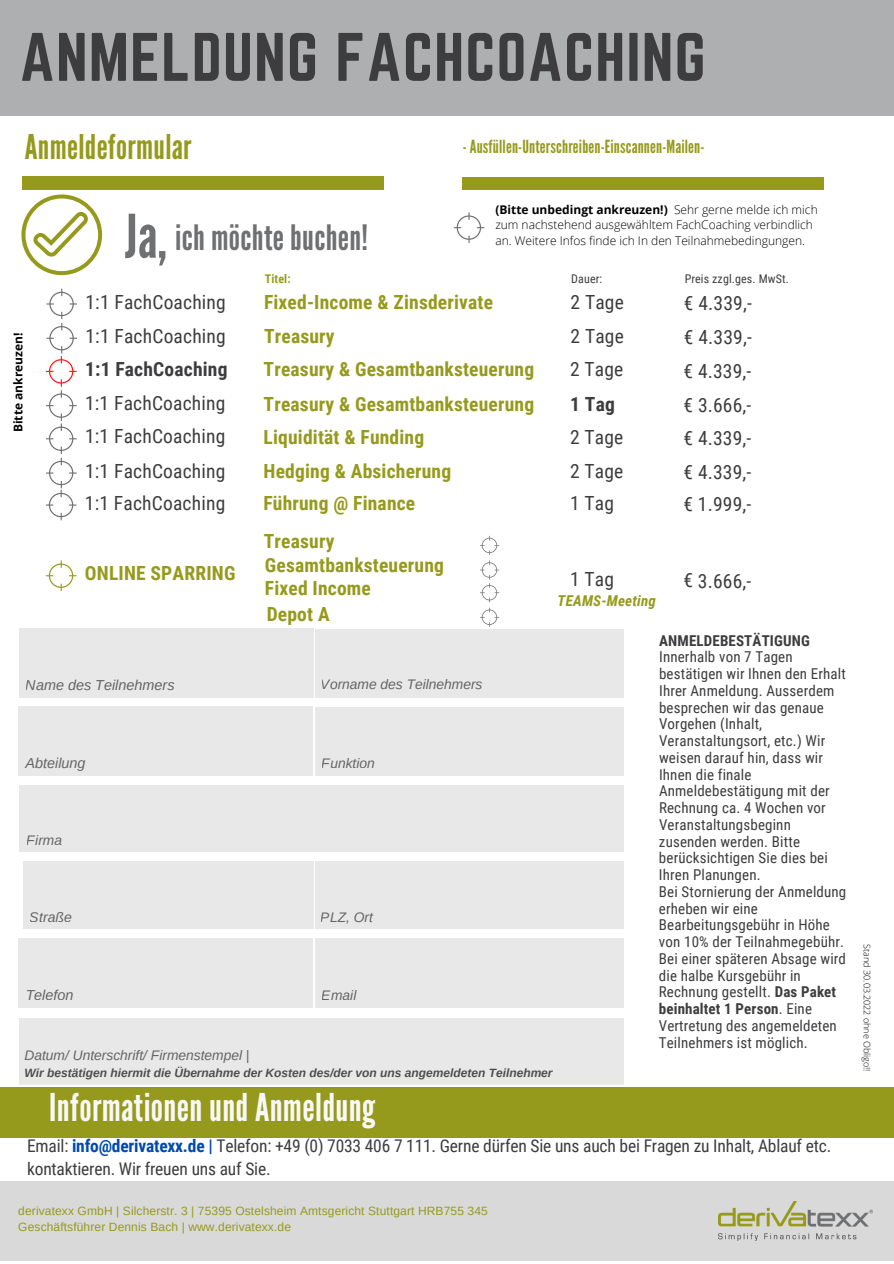
<style>
.page{position:relative;width:894px;height:1264px;background:#fff}
.page>*{position:absolute;margin:0;border:0;box-sizing:border-box;transform-origin:0 0}
.t1{font:59.85px "Norwester";letter-spacing:.02em;color:#3d3d3f}
.t2{font:59.85px "League Gothic";color:#6f7072}
.t3{font:38.25px "League Gothic";letter-spacing:.01em;color:#f8f8f8}
.t4{font:34.95px "League Gothic";letter-spacing:.01em;color:#6f7072}
.t5{font:34.05px "League Gothic";letter-spacing:.01em;color:#969a1c}
.t6{font:700 19.5px "Roboto Condensed";letter-spacing:.01em;color:#969a1c}
.t7{font:19.5px "Roboto Condensed";letter-spacing:.01em;color:#3d3d3f}
.t8{font:700 19.5px "Roboto Condensed";letter-spacing:.01em;color:#3d3d3f}
.t9{font:18px "League Gothic";letter-spacing:.01em;color:#969a1c}
.t10{font:17.4px/22.4px "Roboto Condensed";letter-spacing:-.01em;color:#3d3d3f}
.t11{font:15px/16.8px "Roboto Condensed";letter-spacing:.01em;color:#3d3d3f}
.t12{font:700 15px "Roboto Condensed";letter-spacing:.01em;color:#3d3d3f}
.t13{font:italic 700 15px "Roboto Condensed";letter-spacing:.01em;color:#969a1c}
.t14{font:italic 14.4px "Arimo";color:#222}
.t15{font:italic 13.95px "Arimo";color:#222}
.t16{font:italic 13.8px "Arimo";color:#222}
.t17{font:300 12px/15.8px "Open Sans";color:#000}
.t18{font:12px "Arimo";letter-spacing:.01em;color:#969a1c}
.t19{font:italic 700 12px "Arimo";color:#000}
.t20{font:12px "Roboto Condensed";letter-spacing:.01em;color:#3d3d3f}
.t21{font:700 12px "Open Sans";color:#000}
.t22{font:700 12px "Roboto Condensed";letter-spacing:.01em;color:#969a1c}
.t23{font:300 9px "Open Sans";color:#000}
.s1{font-weight:700}
.s2{font-weight:700;color:#004aad}
</style>
<div class="page">
<div style="left:22px;top:177px;width:361px;height:12px;background:#969a1c"></div>
<div style="left:462px;top:177px;width:361px;height:13px;background:#969a1c"></div>
<div style="left:0;top:0;width:893px;height:116px;background:#aeafb0"></div>
<svg style="left:21px;top:194px;width:81px;height:81px"></svg>
<div style="left:19px;top:628px;width:294px;height:70px;background:#e8e8e8"></div>
<div style="left:315px;top:629px;width:327px;height:69px;background:#e8e8e8"></div>
<div style="left:18px;top:706px;width:295px;height:70px;background:#e8e8e8"></div>
<div style="left:315px;top:706px;width:327px;height:69px;background:#e8e8e8"></div>
<div style="left:20px;top:785px;width:622px;height:67px;background:#e8e8e8"></div>
<div style="left:23px;top:861px;width:290px;height:68px;background:#e8e8e8"></div>
<div style="left:315px;top:861px;width:327px;height:68px;background:#e8e8e8"></div>
<div style="left:18px;top:938px;width:295px;height:70px;background:#e8e8e8"></div>
<div style="left:315px;top:938px;width:327px;height:70px;background:#e8e8e8"></div>
<div style="left:20px;top:1017px;width:622px;height:67px;background:#e8e8e8"></div>
<div style="left:0;top:1087px;width:893px;height:50px;background:#969a1c"></div>
<div style="left:0;top:1181px;width:893px;height:79px;background:#d9d9d9"></div>
<img style="left:718px;top:1201px;width:154px;height:38px">
<div style="left:624px;top:619px;width:261px;height:465px;background:#fff"></div>
<svg style="left:46px;top:288px;width:31px;height:232px"></svg>
<svg style="left:453px;top:212px;width:31px;height:30px"></svg>
<svg style="left:46px;top:560px;width:30px;height:30px"></svg>
<svg style="left:480px;top:536px;width:19px;height:90px"></svg>
<p class="t1" style="left:20px;top:21px;width:687px">ANMELDUNG FACHCOACHING</p>
<p class="t5" style="left:25px;top:128px;width:168px">Anmeldeformular</p>
<p class="t9" style="left:462px;top:136px;width:243px">- Ausfüllen-Unterschreiben-Einscannen-Mailen-</p>
<p class="t2" style="left:125px;top:202px;width:43px">Ja,</p>
<p class="t4" style="left:175px;top:217px;width:194px">ich möchte buchen!</p>
<p class="t17" style="left:495px;top:201px;width:324px"><span class="s1">(Bitte unbedingt ankreuzen!)</span> Sehr gerne melde ich mich zum nachstehend ausgewähltem FachCoaching verbindlich an. Weitere Infos finde ich In den Teilnahmebedingungen.</p>
<p class="t22" style="left:265px;top:272px;width:27px">Titel:</p>
<p class="t20" style="left:571px;top:272px;width:33px">Dauer:</p>
<p class="t20" style="left:684px;top:271px;width:106px">Preis zzgl.ges. MwSt.</p>
<p class="t21" style="left:10px;top:432px;width:101px;rotate:-90deg">Bitte ankreuzen!</p>
<p class="t7" style="left:85px;top:290px;width:142px">1:1 FachCoaching</p>
<p class="t6" style="left:264px;top:291px;width:230px">Fixed-Income &amp; Zinsderivate</p>
<p class="t7" style="left:570px;top:291px;width:55px">2 Tage</p>
<p class="t7" style="left:683px;top:292px;width:69px">€ 4.339,-</p>
<p class="t7" style="left:85px;top:325px;width:142px">1:1 FachCoaching</p>
<p class="t6" style="left:264px;top:325px;width:72px">Treasury</p>
<p class="t7" style="left:570px;top:325px;width:55px">2 Tage</p>
<p class="t7" style="left:683px;top:326px;width:69px">€ 4.339,-</p>
<p class="t8" style="left:85px;top:358px;width:144px">1:1 FachCoaching</p>
<p class="t6" style="left:263px;top:358px;width:272px">Treasury &amp; Gesamtbanksteuerung</p>
<p class="t7" style="left:570px;top:358px;width:55px">2 Tage</p>
<p class="t7" style="left:683px;top:359px;width:69px">€ 4.339,-</p>
<p class="t7" style="left:85px;top:392px;width:142px">1:1 FachCoaching</p>
<p class="t6" style="left:263px;top:392px;width:272px">Treasury &amp; Gesamtbanksteuerung</p>
<p class="t8" style="left:570px;top:392px;width:46px">1 Tag</p>
<p class="t7" style="left:683px;top:394px;width:69px">€ 3.666,-</p>
<p class="t7" style="left:85px;top:425px;width:142px">1:1 FachCoaching</p>
<p class="t6" style="left:263px;top:425px;width:162px">Liquidität &amp; Funding</p>
<p class="t7" style="left:570px;top:425px;width:55px">2 Tage</p>
<p class="t7" style="left:683px;top:427px;width:69px">€ 4.339,-</p>
<p class="t7" style="left:85px;top:459px;width:142px">1:1 FachCoaching</p>
<p class="t6" style="left:263px;top:460px;width:189px">Hedging &amp; Absicherung</p>
<p class="t7" style="left:570px;top:460px;width:55px">2 Tage</p>
<p class="t7" style="left:683px;top:461px;width:69px">€ 4.339,-</p>
<p class="t7" style="left:85px;top:491px;width:142px">1:1 FachCoaching</p>
<p class="t6" style="left:263px;top:492px;width:153px">Führung @ Finance</p>
<p class="t7" style="left:570px;top:492px;width:45px">1 Tag</p>
<p class="t7" style="left:683px;top:493px;width:69px">€ 1.999,-</p>
<p class="t6" style="left:85px;top:562px;width:152px">ONLINE SPARRING</p>
<p class="t6" style="left:264px;top:530px;width:72px">Treasury</p>
<p class="t6" style="left:265px;top:553px;width:180px">Gesamtbanksteuerung</p>
<p class="t6" style="left:265px;top:577px;width:107px">Fixed Income</p>
<p class="t6" style="left:267px;top:603px;width:64px">Depot A</p>
<p class="t7" style="left:570px;top:568px;width:45px">1 Tag</p>
<p class="t7" style="left:683px;top:569px;width:69px">€ 3.666,-</p>
<p class="t13" style="left:557px;top:592px;width:100px">TEAMS-Meeting</p>
<p class="t14" style="left:26px;top:676px;width:150px">Name des Teilnehmers</p>
<p class="t16" style="left:321px;top:676px;width:163px">Vorname des Teilnehmers</p>
<p class="t14" style="left:26px;top:755px;width:61px">Abteilung</p>
<p class="t16" style="left:322px;top:755px;width:54px">Funktion</p>
<p class="t16" style="left:27px;top:832px;width:37px">Firma</p>
<p class="t15" style="left:30px;top:908px;width:43px">Straße</p>
<p class="t16" style="left:321px;top:909px;width:54px">PLZ, Ort</p>
<p class="t14" style="left:25px;top:986px;width:49px">Telefon</p>
<p class="t16" style="left:322px;top:987px;width:36px">Email</p>
<p class="t16" style="left:24px;top:1047px;width:226px">Datum/ Unterschrift/ Firmenstempel |</p>
<p class="t19" style="left:24px;top:1066px;width:529px">Wir bestätigen hiermit die Übernahme der Kosten des/der von uns angemeldeten Teilnehmer</p>
<p class="t12" style="left:659px;top:631px;width:152px">ANMELDEBESTÄTIGUNG</p>
<p class="t11" style="left:658px;top:648px;width:188px">Innerhalb von 7 Tagen bestätigen wir Ihnen den Erhalt<br>Ihrer Anmeldung. Ausserdem besprechen wir das genaue<br>Vorgehen (Inhalt,<br>Veranstaltungsort, etc.) Wir weisen darauf hin, dass wir<br>Ihnen die finale<br>Anmeldebestätigung mit der<br>Rechnung ca. 4 Wochen vor<br>Veranstaltungsbeginn zusenden werden. Bitte berücksichtigen Sie dies bei<br>Ihren Planungen.</p>
<p class="t11" style="left:658px;top:883px;width:189px">Bei Stornierung der Anmeldung erheben wir eine<br>Bearbeitungsgebühr in Höhe von 10% der Teilnahmegebühr.<br>Bei einer späteren Absage wird die halbe Kursgebühr in<br>Rechnung gestellt. <span class="s1">Das Paket beinhaltet 1 Person</span>. Eine<br>Vertretung des angemeldeten<br>Teilnehmers ist möglich.</p>
<p class="t3" style="left:49px;top:1084px;width:327px">Informationen und Anmeldung</p>
<p class="t10" style="left:27px;top:1135px;width:805px">Email: <span class="s2">info@derivatexx.de |</span> Telefon: +49 (0) 7033 406 7 111. Gerne dürfen Sie uns auch bei Fragen zu Inhalt, Ablauf etc. kontaktieren. Wir freuen uns auf Sie.</p>
<p class="t18" style="left:18px;top:1204px;width:471px">derivatexx GmbH | Silcherstr. 3 | 75395 Ostelsheim Amtsgericht Stuttgart HRB755 345</p>
<p class="t18" style="left:18px;top:1220px;width:274px">Geschäftsführer Dennis Bach | www.derivatexx.de</p>
<p class="t23" style="left:873px;top:944px;width:128px;rotate:90deg">Stand 30.03.2022 ohne Obligo!!</p>
</div>
